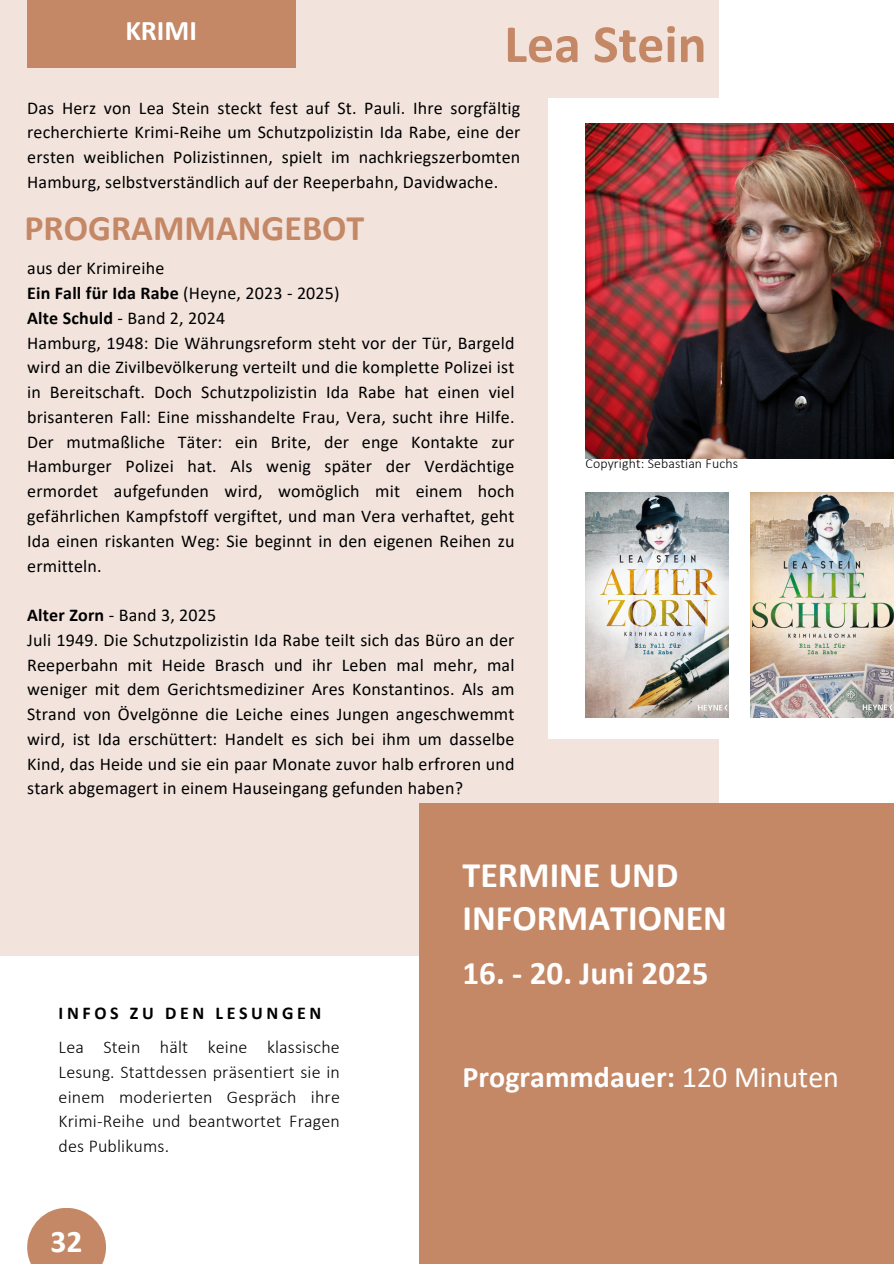
<style>
.page{position:relative;width:894px;height:1264px;background:#fff}
.page>*{position:absolute;margin:0;border:0;box-sizing:border-box;transform-origin:0 0}
.t1{font:700 54px "Calibri";color:#c48866}
.t2{font:700 36px/42.8px "Calibri";color:#fff}
.t3{font:700 36px "Calibri";color:#c48866}
.t4{font:700 33px "Calibri";color:#fff}
.t5{font:700 31.5px "Calibri";color:#fff}
.t6{font:700 30px "Calibri";color:#fff}
.t7{font:700 28.5px "Calibri";color:#fff}
.t8{font:18px/24.8px "Calibri";letter-spacing:.01em;color:#000;text-align:justify}
.t9{font:300 18px/24.8px "Calibri";letter-spacing:.01em;color:#000;text-align:justify}
.t10{font:700 18px "Calibri";letter-spacing:.01em;color:#000}
.t11{font:700 18px "Calibri";letter-spacing:.2em;color:#000}
.t12{font:300 13.8px "Calibri";letter-spacing:.01em;color:#000}
.s1{font-weight:400}
.s2{font-weight:700}
</style>
<div class="page">
<div style="left:0;top:0;width:718px;height:955px;background:#f2e4dd"></div>
<div style="left:549px;top:98px;width:344px;height:640px;background:#fff"></div>
<div style="left:419px;top:803px;width:474px;height:460px;background:#c48866"></div>
<svg style="left:27px;top:1208px;width:79px;height:55px;background:#cd9b7e"></svg>
<div style="left:27px;top:0;width:268px;height:68px;background:#c48866"></div>
<img style="left:585px;top:123px;width:308px;height:335px">
<img style="left:585px;top:492px;width:143px;height:225px">
<img style="left:750px;top:492px;width:143px;height:225px">
<p class="t7" style="left:125px;top:19px;width:73px">KRIMI</p>
<p class="t1" style="left:504px;top:21px;width:204px">Lea Stein</p>
<p class="t8" style="left:27px;top:97px;width:494px">Das Herz von Lea Stein steckt fest auf St. Pauli. Ihre sorgfältig recherchierte Krimi-Reihe um Schutzpolizistin Ida Rabe, eine der ersten weiblichen Polizistinnen, spielt im nachkriegszerbomten Hamburg, selbstverständlich auf der Reeperbahn, Davidwache.</p>
<p class="t3" style="left:24px;top:213px;width:341px">PROGRAMMANGEBOT</p>
<h4 class="t8" style="left:27px;top:257px;width:139px">aus der Krimireihe</h4>
<h1 class="t10" style="left:27px;top:286px;width:314px">Ein Fall für Ida Rabe <span class="s1">(Heyne, 2023 - 2025)</span></h1>
<p class="t8" style="left:27px;top:307px;width:199px"><span class="s2">Alte Schuld</span> - Band 2, 2024</p>
<h2 class="t8" style="left:27px;top:332px;width:488px">Hamburg, 1948: Die Währungsreform steht vor der Tür, Bargeld wird an die Zivilbevölkerung verteilt und die komplette Polizei ist in Bereitschaft. Doch Schutzpolizistin Ida Rabe hat einen viel brisanteren Fall: Eine misshandelte Frau, Vera, sucht ihre Hilfe.<br>Der mutmaßliche Täter: ein Brite, der enge Kontakte zur Hamburger Polizei hat. Als wenig später der Verdächtige ermordet aufgefunden wird, womöglich mit einem hoch gefährlichen Kampfstoff vergiftet, und man Vera verhaftet, geht Ida einen riskanten Weg: Sie beginnt in den eigenen Reihen zu ermitteln.</h2>
<p class="t8" style="left:27px;top:604px;width:190px"><span class="s2">Alter Zorn</span> - Band 3, 2025</p>
<p class="t8" style="left:27px;top:629px;width:488px">Juli 1949. Die Schutzpolizistin Ida Rabe teilt sich das Büro an der Reeperbahn mit Heide Brasch und ihr Leben mal mehr, mal weniger mit dem Gerichtsmediziner Ares Konstantinos. Als am Strand von Övelgönne die Leiche eines Jungen angeschwemmt wird, ist Ida erschüttert: Handelt es sich bei ihm um dasselbe Kind, das Heide und sie ein paar Monate zuvor halb erfroren und stark abgemagert in einem Hauseingang gefunden haben?</p>
<p class="t12" style="left:585px;top:458px;width:154px">Copyright: Sebastian Fuchs</p>
<p class="t11" style="left:59px;top:1005px;width:264px">INFOS ZU DEN LESUNGEN</p>
<p class="t9" style="left:59px;top:1036px;width:283px">Lea Stein hält keine klassische Lesung. Stattdessen präsentiert sie in einem moderierten Gespräch ihre Krimi-Reihe und beantwortet Fragen des Publikums.</p>
<p class="t5" style="left:51px;top:1228px;width:33px">32</p>
<h3 class="t2" style="left:462px;top:856px;width:266px">TERMINE UND<br>INFORMATIONEN</h3>
<h5 class="t4" style="left:462px;top:959px;width:247px">16. - 20. Juni 2025</h5>
<h2 class="t6" style="left:462px;top:1064px;width:378px">Programmdauer: <span class="s1">120 Minuten</span></h2>
</div>
